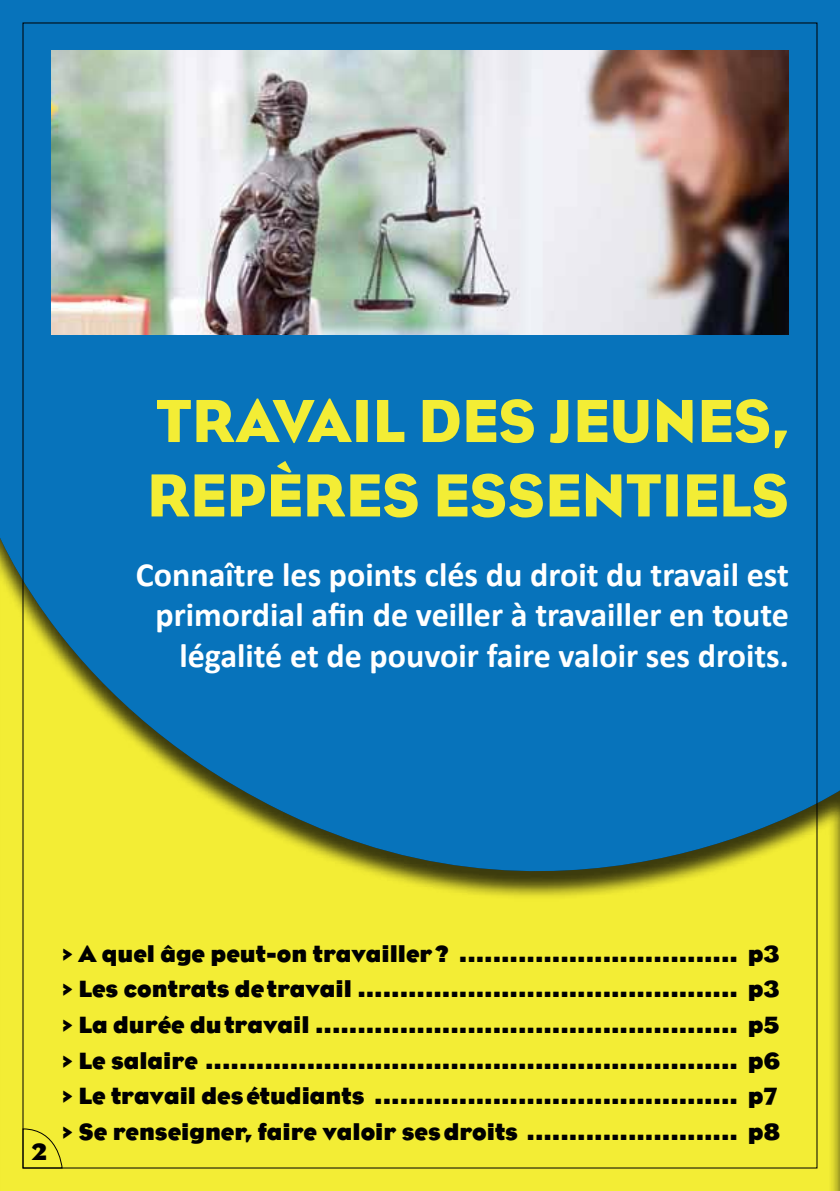
<style>
.page{position:relative;width:840px;height:1191px;background:#fff}
.page>*{position:absolute;margin:0;border:0;box-sizing:border-box;transform-origin:0 0}
.t1{font:62px/74.4px "Eaglebook";color:#f3ed35}
.t2{font:700 34px/40.8px "Calibri";color:#fff;text-align:right}
.t3{font:700 24px/35.6px "Eagle";color:#000}
</style>
<div class="page">
<div style="left:0;top:0;width:839px;height:1191px;background:#0773bb"></div>
<div style="left:0;top:507px;width:839px;height:684px;background:#000;opacity:.75"></div>
<svg style="left:22px;top:1128px;width:41px;height:40px;background:#dcd730"></svg>
<img style="left:51px;top:51px;width:737px;height:283px">
<h1 class="t1" style="left:147px;top:383px;width:643px">TRAVAIL DES JEUNES,<br>REPÈRES ESSENTIELS</h1>
<h2 class="t2" style="left:136px;top:554px;width:654px">Connaître les points clés du droit du travail est primordial afin de veiller à travailler en toute légalité et de pouvoir faire valoir ses droits.</h2>
<p class="t3" style="left:31px;top:1134px;width:17px">2</p>
<p class="t3" style="left:61px;top:935px;width:720px">&gt; A quel âge peut-on travailler ? ................................. p3 &gt; Les contrats de travail ............................................. p3 &gt; La durée du travail .................................................. p5 &gt; Le salaire ............................................................... p6 &gt; Le travail des étudiants ........................................... p7 &gt; Se renseigner, faire valoir ses droits ......................... p8</p>
</div>
